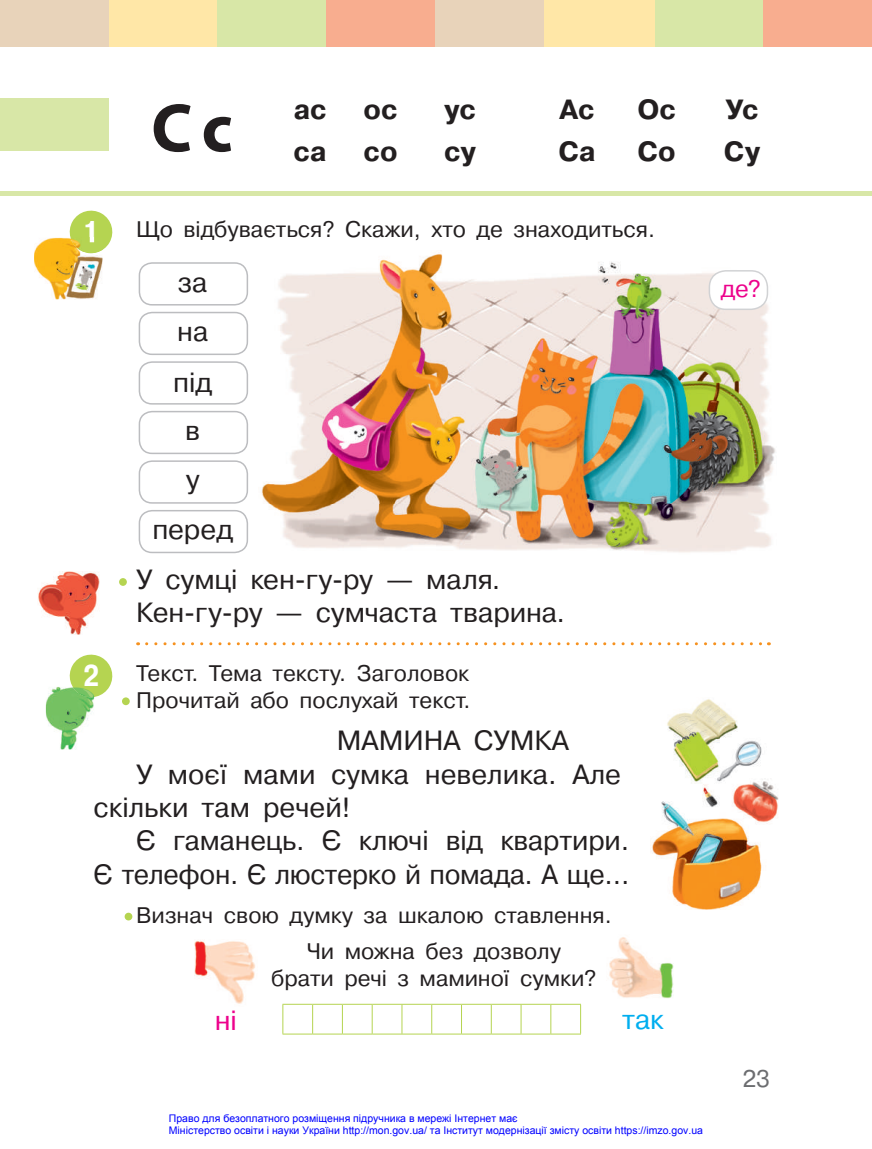
<style>
.page{position:relative;width:872px;height:1149px;background:#fff}
.page>*{position:absolute;margin:0;border:0;box-sizing:border-box;transform-origin:0 0}
.t1{font:700 69px "Myriad Pro";color:#231f20}
.t2{font:700 30px "Pragmatica Cond C";color:#fff}
.t3{font:27.75px/33.3px "Pragmatica C";letter-spacing:-.005em;color:#231f20}
.t4{font:700 27.75px "Pragmatica C";letter-spacing:-.005em;color:#231f20}
.t5{font:27.75px "Pragmatica C";color:#00aeef}
.t6{font:27.75px "Pragmatica C";color:#ed028c}
.t7{font:24px "Pragmatica C";color:#ed028c}
.t8{font:24px "Pragmatica C";color:#6c6d70}
.t9{font:22.5px/27px "Pragmatica C";color:#231f20}
.t10{font:10.5px/12.6px "Arial";color:#00f}
</style>
<div class="page">
<div style="left:109px;top:0;width:108px;height:47px;background:#ffe7a7"></div>
<div style="left:217px;top:0;width:109px;height:47px;background:#d8e7a7"></div>
<div style="left:654px;top:0;width:109px;height:47px;background:#d8e7a7"></div>
<div style="left:326px;top:0;width:109px;height:47px;background:#f8ad8f"></div>
<div style="left:763px;top:0;width:109px;height:47px;background:#f8ad8f"></div>
<div style="left:0;top:0;width:109px;height:47px;background:#e8d3ba"></div>
<div style="left:435px;top:0;width:109px;height:47px;background:#e8d3ba"></div>
<div style="left:544px;top:0;width:110px;height:47px;background:#ffe7a7"></div>
<svg style="left:147px;top:642px;width:622px;height:3px"></svg>
<hr style="left:282px;top:1003px;width:31px;height:1px;background:#b5d451">
<svg style="left:282px;top:1004px;width:1px;height:29px"></svg>
<hr style="left:342px;top:1003px;width:30px;height:1px;background:#b5d451">
<hr style="left:372px;top:1003px;width:30px;height:1px;background:#b5d451">
<svg style="left:372px;top:1004px;width:1px;height:29px"></svg>
<hr style="left:402px;top:1003px;width:30px;height:1px;background:#b5d451">
<svg style="left:401px;top:1004px;width:1px;height:29px"></svg>
<hr style="left:461px;top:1003px;width:30px;height:1px;background:#b5d451">
<hr style="left:491px;top:1003px;width:30px;height:1px;background:#b5d451">
<svg style="left:491px;top:1004px;width:1px;height:29px"></svg>
<hr style="left:521px;top:1003px;width:30px;height:1px;background:#b5d451">
<svg style="left:520px;top:1004px;width:1px;height:29px"></svg>
<hr style="left:551px;top:1003px;width:30px;height:1px;background:#b5d451">
<svg style="left:550px;top:1004px;width:1px;height:29px"></svg>
<svg style="left:580px;top:1004px;width:1px;height:29px"></svg>
<hr style="left:282px;top:1033px;width:31px;height:1px;background:#b5d451">
<svg style="left:312px;top:1003px;width:31px;height:31px"></svg>
<hr style="left:342px;top:1033px;width:30px;height:1px;background:#b5d451">
<hr style="left:372px;top:1033px;width:30px;height:1px;background:#b5d451">
<hr style="left:402px;top:1033px;width:30px;height:1px;background:#b5d451">
<svg style="left:431px;top:1003px;width:31px;height:31px"></svg>
<hr style="left:461px;top:1033px;width:30px;height:1px;background:#b5d451">
<hr style="left:491px;top:1033px;width:30px;height:1px;background:#b5d451">
<hr style="left:521px;top:1033px;width:30px;height:1px;background:#b5d451">
<hr style="left:551px;top:1033px;width:30px;height:1px;background:#b5d451">
<img style="left:34px;top:238px;width:68px;height:61px">
<svg style="left:67px;top:210px;width:46px;height:46px"></svg>
<div style="left:119px;top:578px;width:8px;height:7px;background:#b5d451;border-radius:50%"></div>
<img style="left:37px;top:571px;width:62px;height:63px">
<svg style="left:69px;top:654px;width:44px;height:44px"></svg>
<img style="left:46px;top:686px;width:48px;height:63px">
<img style="left:73px;top:686px;width:21px;height:11px">
<div style="left:122px;top:697px;width:8px;height:8px;background:#b5d451;border-radius:50%"></div>
<div style="left:125px;top:912px;width:7px;height:8px;background:#b5d451;border-radius:50%"></div>
<img style="left:609px;top:937px;width:65px;height:61px">
<img style="left:194px;top:940px;width:61px;height:64px">
<div style="left:0;top:191px;width:872px;height:5px;background:#d8e7a7"></div>
<div style="left:1px;top:98px;width:108px;height:52px;background:#d8e7a7"></div>
<img style="left:652px;top:699px;width:126px;height:209px">
<div style="left:139px;top:262px;width:109px;height:43px;border:2px solid #bcbdc0;border-radius:13px"></div>
<div style="left:139px;top:312px;width:109px;height:43px;border:2px solid #bcbdc0;border-radius:13px"></div>
<div style="left:139px;top:509px;width:109px;height:44px;border:2px solid #bcbdc0;border-radius:13px"></div>
<div style="left:139px;top:411px;width:109px;height:43px;border:2px solid #bcbdc0;border-radius:13px"></div>
<div style="left:139px;top:460px;width:109px;height:43px;border:2px solid #bcbdc0;border-radius:13px"></div>
<div style="left:139px;top:361px;width:109px;height:43px;border:2px solid #bcbdc0;border-radius:13px"></div>
<img style="left:262px;top:252px;width:514px;height:301px">
<div style="left:709px;top:271px;width:58px;height:38px;background:#fff;border-radius:16px"></div>
<div style="left:708px;top:270px;width:60px;height:40px;border:1px solid #d1d2d4;border-radius:16px"></div>
<p class="t2" style="left:83px;top:215px;width:19px">1</p>
<h1 class="t1" style="left:151px;top:83px;width:83px">С с</h1>
<p class="t4" style="left:293px;top:94px;width:35px">ас</p>
<p class="t4" style="left:363px;top:94px;width:36px">ос</p>
<p class="t4" style="left:444px;top:94px;width:33px">ус</p>
<p class="t4" style="left:559px;top:94px;width:37px">Ас</p>
<p class="t4" style="left:637px;top:94px;width:40px">Ос</p>
<p class="t4" style="left:725px;top:94px;width:35px">Ус</p>
<p class="t4" style="left:293px;top:136px;width:35px">са</p>
<p class="t4" style="left:363px;top:136px;width:36px">со</p>
<p class="t4" style="left:444px;top:136px;width:33px">су</p>
<p class="t4" style="left:558px;top:136px;width:39px">Са</p>
<p class="t4" style="left:637px;top:136px;width:40px">Со</p>
<p class="t4" style="left:724px;top:136px;width:38px">Су</p>
<p class="t9" style="left:136px;top:216px;width:520px">Що відбувається? Скажи, хто де знаходиться.</p>
<p class="t3" style="left:177px;top:257px;width:33px;line-height:49.5px">за на</p>
<p class="t3" style="left:173px;top:366px;width:41px">під</p>
<p class="t3" style="left:185px;top:406px;width:16px;line-height:49.1px">в у</p>
<p class="t3" style="left:152px;top:513px;width:82px">перед</p>
<p class="t7" style="left:720px;top:275px;width:42px">де?</p>
<p class="t3" style="left:136px;top:562px;width:430px">У сумці кен-гу-ру — маля.<br>Кен-гу-ру — сумчаста тварина.</p>
<p class="t9" style="left:136px;top:660px;width:336px">Текст. Тема тексту. Заголовок<br>Прочитай або послухай текст.</p>
<p class="t3" style="left:337px;top:724px;width:234px">МАМИНА СУМКА</p>
<p class="t3" style="left:136px;top:757px;width:486px">У моєї мами сумка невелика. Але</p>
<p class="t3" style="left:94px;top:790px;width:258px">скільки там речей!</p>
<p class="t3" style="left:136px;top:823px;width:495px">Є гаманець. Є ключі від квартири.</p>
<p class="t3" style="left:94px;top:857px;width:537px">Є телефон. Є люстерко й помада. А ще…</p>
<p class="t9" style="left:307px;top:897px;width:306px;line-height:35.5px;text-indent:-171px">Визнач свою думку за шкалою ставлення.<br>Чи можна без дозволу</p>
<p class="t9" style="left:271px;top:964px;width:327px">брати речі з маминої сумки?</p>
<p class="t2" style="left:83px;top:659px;width:17px">2</p>
<p class="t6" style="left:215px;top:1004px;width:23px">ні</p>
<p class="t5" style="left:622px;top:1003px;width:43px">так</p>
<p class="t10" style="left:169px;top:1111px;width:535px">Право для безоплатного розміщення підручника в мережі Інтернет має<br>Міністерство освіти і науки України http://mon.gov.ua/ та Інститут модернізації змісту освіти https://imzo.gov.ua</p>
<p class="t8" style="left:742px;top:1064px;width:29px">23</p>
</div>
